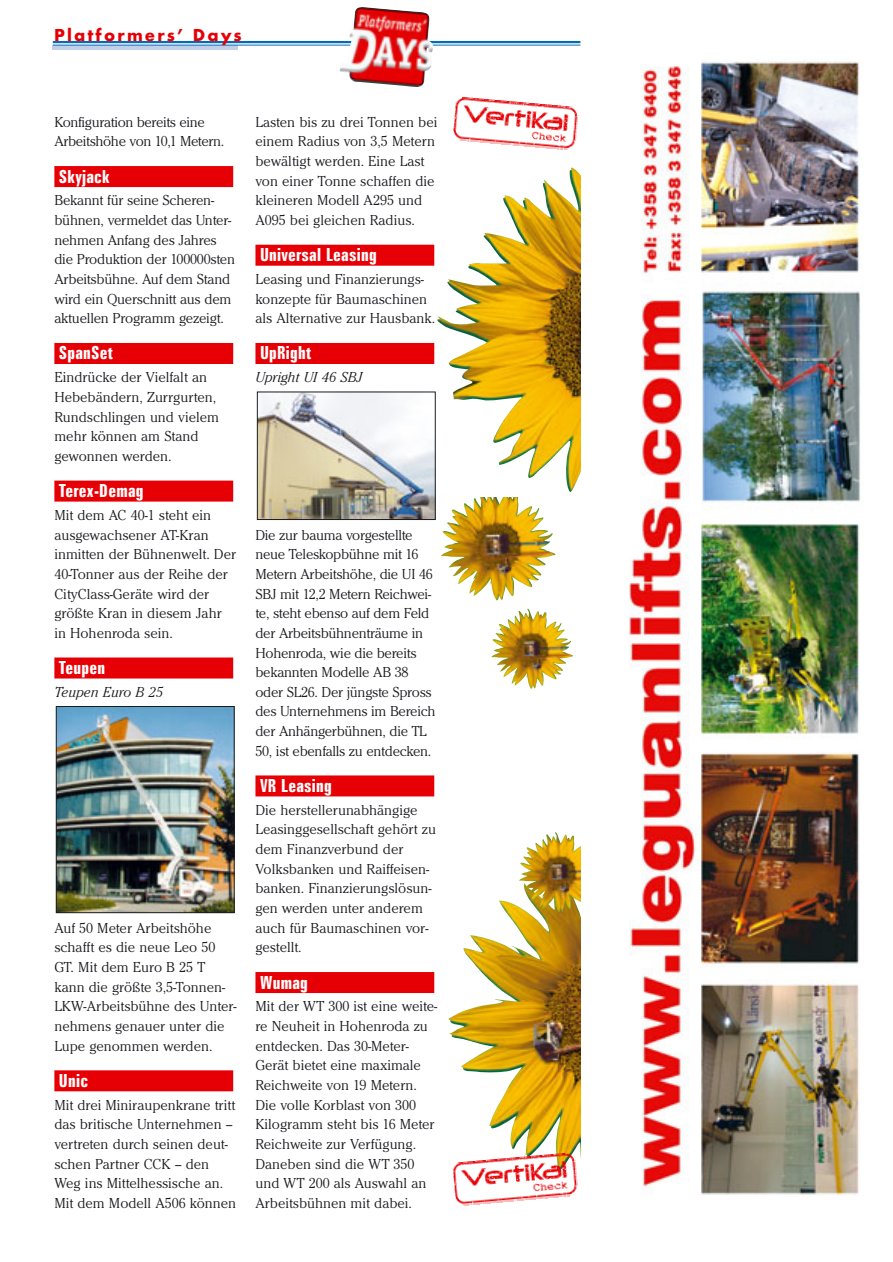
<style>
.page{position:relative;width:893px;height:1262px;background:#fff}
.page>*{position:absolute;margin:0;border:0;box-sizing:border-box;transform-origin:0 0}
.t1{font:700 extra-condensed 18px "Zurich BT";letter-spacing:.015em;color:#fff}
.t2{font:800 18px "Function";letter-spacing:.12em;color:#e60005}
.t3{font:300 15px/19.6px "Cheltenham";color:#1b1c20}
.t4{font:300 15px/19.6px "Cheltenham";letter-spacing:-.02em;color:#1b1c20}
.t5{font:300 15px/19.6px "Cheltenham";letter-spacing:-.025em;color:#1b1c20}
.t6{font:italic 300 15px "Cheltenham";color:#1b1c20}
</style>
<div class="page">
<img style="left:441px;top:510px;width:114px;height:90px">
<img style="left:504px;top:167px;width:76px;height:325px">
<img style="left:448px;top:900px;width:132px;height:252px">
<div style="left:53px;top:45px;width:185px;height:5px;background:#c1cfe9"></div>
<hr style="left:53px;top:41px;width:527px;height:2px;background:#046cb5">
<hr style="left:53px;top:45px;width:527px;height:1px;background:#046cb5">
<img style="left:339px;top:7px;width:95px;height:80px">
<div style="left:54px;top:166px;width:179px;height:21px;background:#e60005"></div>
<div style="left:54px;top:343px;width:179px;height:21px;background:#e60005"></div>
<div style="left:54px;top:480px;width:179px;height:21px;background:#e60005"></div>
<div style="left:54px;top:657px;width:179px;height:21px;background:#e60005"></div>
<div style="left:54px;top:1070px;width:179px;height:21px;background:#e60005"></div>
<div style="left:255px;top:245px;width:179px;height:21px;background:#e60005"></div>
<div style="left:255px;top:343px;width:179px;height:21px;background:#e60005"></div>
<div style="left:255px;top:775px;width:179px;height:21px;background:#e60005"></div>
<div style="left:255px;top:972px;width:179px;height:21px;background:#e60005"></div>
<img style="left:259px;top:393px;width:174px;height:125px">
<div style="left:257px;top:391px;width:178px;height:129px;border:1px solid #1b1c20"></div>
<img style="left:58px;top:708px;width:174px;height:203px">
<div style="left:56px;top:706px;width:178px;height:207px;border:1px solid #1b1c20"></div>
<img style="left:453px;top:97px;width:125px;height:53px">
<img style="left:453px;top:1152px;width:125px;height:53px">
<img style="left:519px;top:847px;width:61px;height:65px">
<img style="left:491px;top:624px;width:81px;height:65px">
<img style="left:629px;top:60px;width:232px;height:1136px">
<p class="t2" style="left:54px;top:28px;width:189px">Platformers’ Days</p>
<p class="t5" style="left:54px;top:113px;width:171px">Konfiguration bereits eine<br>Arbeitshöhe von 10,1 Metern.</p>
<p class="t1" style="left:59px;top:170px;width:52px">Skyjack</p>
<p class="t3" style="left:54px;top:192px;width:182px">Bekannt für seine Scheren&shy;bühnen, vermeldet das Unter&shy;nehmen Anfang des Jahres die Produktion der 100000sten<br>Arbeitsbühne. Auf dem Stand wird ein Querschnitt aus dem aktuellen Programm gezeigt.</p>
<p class="t1" style="left:59px;top:346px;width:55px">SpanSet</p>
<p class="t3" style="left:54px;top:368px;width:166px">Eindrücke der Vielfalt an<br>Hebebändern, Zurrgurten,<br>Rundschlingen und vielem mehr können am Stand gewonnen werden.</p>
<p class="t1" style="left:59px;top:484px;width:86px">Terex-Demag</p>
<p class="t3" style="left:54px;top:506px;width:183px">Mit dem AC 40-1 steht ein ausgewachsener AT-Kran inmitten der Bühnenwelt. Der<br>40-Tonner aus der Reihe der<br>CityClass-Geräte wird der größte Kran in diesem Jahr in Hohenroda sein.</p>
<p class="t1" style="left:59px;top:661px;width:48px">Teupen</p>
<p class="t6" style="left:54px;top:686px;width:111px">Teupen Euro B 25</p>
<p class="t3" style="left:54px;top:919px;width:184px">Auf 50 Meter Arbeitshöhe schafft es die neue Leo 50<br>GT. Mit dem Euro B 25 T kann die größte 3,5-Tonnen-<br>LKW-Arbeitsbühne des Unter&shy;nehmens genauer unter die<br>Lupe genommen werden.</p>
<p class="t1" style="left:59px;top:1073px;width:31px">Unic</p>
<p class="t3" style="left:54px;top:1096px;width:183px">Mit drei Miniraupenkrane tritt das britische Unternehmen – vertreten durch seinen deut&shy;schen Partner CCK – den<br>Weg ins Mittelhessische an.<br>Mit dem Modell A506 können</p>
<p class="t3" style="left:255px;top:113px;width:183px">Lasten bis zu drei Tonnen bei einem Radius von 3,5 Metern bewältigt werden. Eine Last von einer Tonne schaffen die kleineren Modell A295 und<br>A095 bei gleichen Radius.</p>
<p class="t1" style="left:260px;top:248px;width:118px">Universal Leasing</p>
<p class="t3" style="left:255px;top:270px;width:181px">Leasing und Finanzierungs&shy;konzepte für Baumaschinen als Alternative zur Hausbank.</p>
<p class="t1" style="left:260px;top:346px;width:52px">UpRight</p>
<p class="t6" style="left:255px;top:372px;width:108px">Upright UI 46 SBJ</p>
<p class="t4" style="left:255px;top:526px;width:182px">Die zur bauma vorgestellte neue Teleskopbühne mit 16<br>Metern Arbeitshöhe, die UI 46<br>SBJ mit 12,2 Metern Reichwei&shy;te, steht ebenso auf dem Feld der Arbeitsbühnenträume in<br>Hohenroda, wie die bereits bekannten Modelle AB 38 oder SL26. Der jüngste Spross des Unternehmens im Bereich der Anhängerbühnen, die TL<br>50, ist ebenfalls zu entdecken.</p>
<p class="t1" style="left:260px;top:779px;width:73px">VR Leasing</p>
<p class="t3" style="left:255px;top:801px;width:182px">Die herstellerunabhängige<br>Leasinggesellschaft gehört zu dem Finanzverbund der<br>Volksbanken und Raiffeisen&shy;banken. Finanzierungslösun&shy;gen werden unter anderem auch für Baumaschinen vor&shy;gestellt.</p>
<p class="t1" style="left:260px;top:975px;width:49px">Wumag</p>
<p class="t3" style="left:255px;top:997px;width:183px">Mit der WT 300 ist eine weite&shy;re Neuheit in Hohenroda zu entdecken. Das 30-Meter-<br>Gerät bietet eine maximale<br>Reichweite von 19 Metern.<br>Die volle Korblast von 300<br>Kilogramm steht bis 16 Meter<br>Reichweite zur Verfügung.<br>Daneben sind die WT 350 und WT 200 als Auswahl an<br>Arbeitsbühnen mit dabei.</p>
</div>
